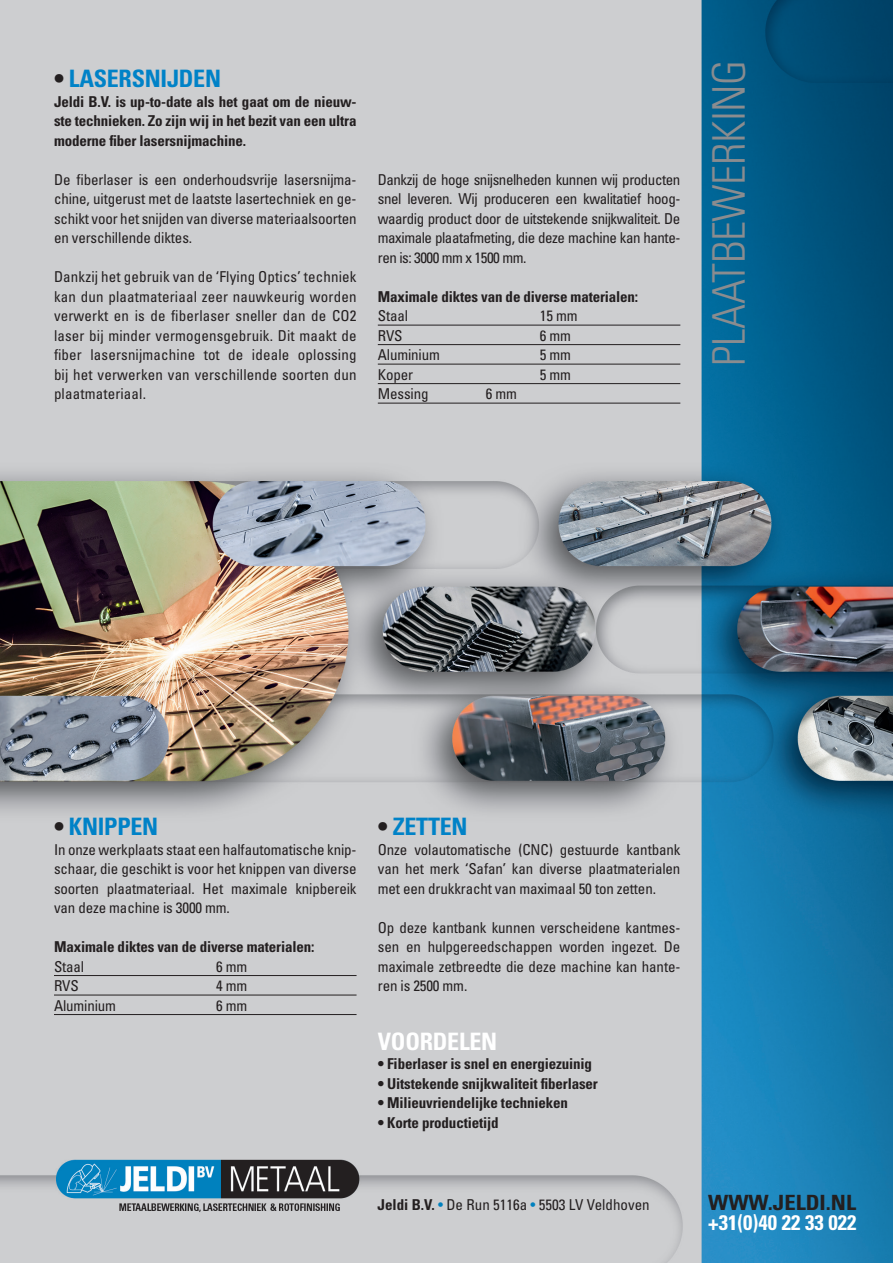
<style>
.page{position:relative;width:893px;height:1263px;background:#fff}
.page>*{position:absolute;margin:0;border:0;box-sizing:border-box;transform-origin:0 0}
.t1{font:300 condensed 45px "Univers";letter-spacing:-.01em;color:#8a8c8f}
.t2{font:700 condensed 24px "Univers";letter-spacing:-.01em;color:#0082c7}
.t3{font:700 condensed 24px "Univers";letter-spacing:-.01em;color:#fff}
.t4{font:700 condensed 21px "Univers";color:#fff}
.t5{font:700 condensed 21px "Univers";color:#231f20;scale:1.08 1}
.t6{font:condensed 15px/19.5px "Univers";letter-spacing:-.01em;color:#231f20;text-align:justify}
.t7{font:700 condensed 15px/19.5px "Univers";letter-spacing:-.01em;color:#231f20;text-align:justify}
.s1{color:#231f20}
.s2{font-weight:700}
.s3{color:#0080be}
</style>
<div class="page">
<img style="left:0;top:0;width:893px;height:1263px">
<hr style="left:54px;top:975px;width:303px;height:1px;background:#231f20">
<hr style="left:54px;top:995px;width:303px;height:1px;background:#231f20">
<hr style="left:54px;top:1014px;width:303px;height:1px;background:#231f20">
<hr style="left:378px;top:325px;width:302px;height:1px;background:#231f20">
<hr style="left:378px;top:344px;width:302px;height:1px;background:#231f20">
<hr style="left:378px;top:364px;width:302px;height:1px;background:#231f20">
<hr style="left:378px;top:383px;width:302px;height:1px;background:#231f20">
<hr style="left:378px;top:403px;width:302px;height:1px;background:#231f20">
<h2 class="t2" style="left:54px;top:64px;width:168px"><span class="s1">•</span> LASERSNIJDEN</h2>
<p class="t7" style="left:54px;top:91px;width:304px">Jeldi B.V. is up-to-date als het gaat om de nieuw&shy;ste technieken. Zo zijn wij in het bezit van een ultra moderne fiber lasersnijmachine.</p>
<p class="t6" style="left:54px;top:169px;width:304px">De fiberlaser is een onderhoudsvrije lasersnijma&shy;chine, uitgerust met de laatste lasertechniek en ge&shy;schikt voor het snijden van diverse materiaalsoorten en verschillende diktes.</p>
<p class="t6" style="left:54px;top:267px;width:304px">Dankzij het gebruik van de ‘Flying Optics’ techniek kan dun plaatmateriaal zeer nauwkeurig worden verwerkt en is de fiberlaser sneller dan de CO2 laser bij minder vermogensgebruik. Dit maakt de fiber lasersnijmachine tot de ideale oplossing bij het verwerken van verschillende soorten dun plaatmateriaal.</p>
<p class="t6" style="left:378px;top:169px;width:304px">Dankzij de hoge snijsnelheden kunnen wij producten snel leveren. Wij produceren een kwalitatief hoog&shy;waardig product door de uitstekende snijkwaliteit. De maximale plaatafmeting, die deze machine kan hante&shy;ren is: 3000 mm x 1500 mm.</p>
<p class="t7" style="left:378px;top:287px;width:262px">Maximale diktes van de diverse materialen:</p>
<p class="t6" style="left:378px;top:306px;width:32px">Staal</p>
<p class="t6" style="left:540px;top:306px;width:39px">15 mm</p>
<p class="t6" style="left:378px;top:325px;width:26px">RVS</p>
<p class="t6" style="left:540px;top:325px;width:33px">6 mm</p>
<p class="t6" style="left:378px;top:345px;width:64px">Aluminium</p>
<p class="t6" style="left:540px;top:345px;width:33px">5 mm</p>
<p class="t6" style="left:378px;top:364px;width:37px">Koper</p>
<p class="t6" style="left:540px;top:364px;width:33px">5 mm</p>
<p class="t6" style="left:378px;top:384px;width:52px">Messing</p>
<p class="t6" style="left:486px;top:384px;width:33px">6 mm</p>
<h1 class="t1" style="left:702px;top:365px;width:307px;rotate:-90deg">PLAATBEWERKING</h1>
<h2 class="t2" style="left:54px;top:812px;width:106px"><span class="s1">•</span> KNIPPEN</h2>
<p class="t6" style="left:54px;top:839px;width:304px">In onze werkplaats staat een halfautomatische knip&shy;schaar, die geschikt is voor het knippen van diverse soorten plaatmateriaal. Het maximale knipbereik van deze machine is 3000 mm.</p>
<p class="t7" style="left:54px;top:937px;width:262px">Maximale diktes van de diverse materialen:</p>
<p class="t6" style="left:54px;top:956px;width:32px">Staal</p>
<p class="t6" style="left:216px;top:956px;width:33px">6 mm</p>
<p class="t6" style="left:54px;top:976px;width:26px">RVS</p>
<p class="t6" style="left:216px;top:976px;width:33px">4 mm</p>
<p class="t6" style="left:54px;top:995px;width:64px">Aluminium</p>
<p class="t6" style="left:216px;top:995px;width:33px">6 mm</p>
<h2 class="t2" style="left:378px;top:812px;width:91px"><span class="s1">•</span> ZETTEN</h2>
<p class="t6" style="left:378px;top:839px;width:304px">Onze volautomatische (CNC) gestuurde kantbank van het merk ‘Safan’ kan diverse plaatmaterialen met een drukkracht van maximaal 50 ton zetten.</p>
<p class="t6" style="left:378px;top:917px;width:304px">Op deze kantbank kunnen verscheidene kantmes&shy;sen en hulpgereedschappen worden ingezet. De maximale zetbreedte die deze machine kan hante&shy;ren is 2500 mm.</p>
<h2 class="t3" style="left:378px;top:1026px;width:121px">VOORDELEN</h2>
<p class="t7" style="left:378px;top:1054px;width:216px">• Fiberlaser is snel en energiezuinig</p>
<p class="t7" style="left:378px;top:1073px;width:222px">• Uitstekende snijkwaliteit fiberlaser</p>
<p class="t7" style="left:378px;top:1093px;width:192px">• Milieuvriendelijke technieken</p>
<p class="t7" style="left:378px;top:1112px;width:122px">• Korte productietijd</p>
<p class="t6" style="left:378px;top:1195px;width:274px"><span class="s2">Jeldi B.V.</span> <span class="s3">•</span> De Run 5116a <span class="s3">•</span> 5503 LV Veldhoven</p>
<h3 class="t5" style="left:708px;top:1190px;width:138px">WWW.JELDI.NL</h3>
<h3 class="t4" style="left:708px;top:1209px;width:150px">+31(0)40 22 33 022</h3>
</div>
